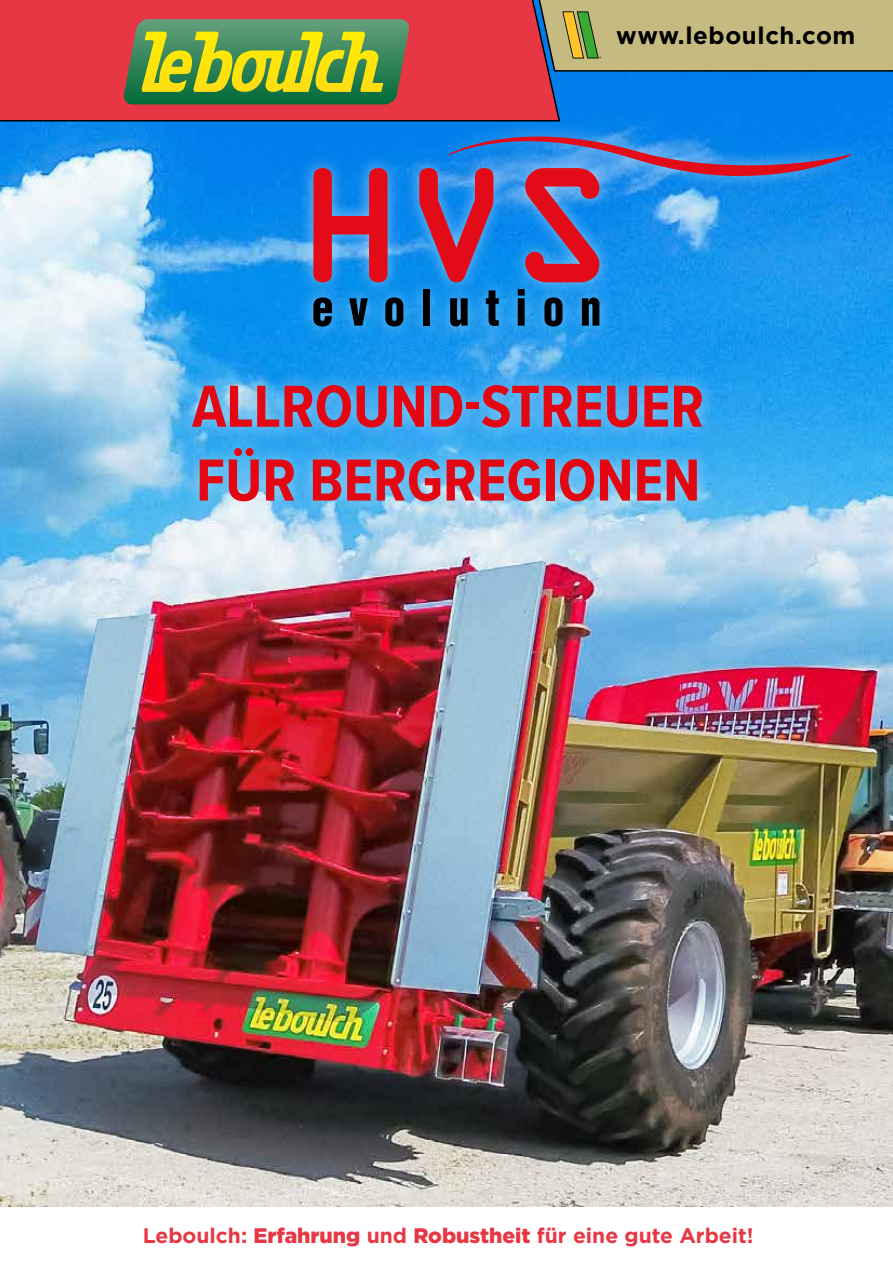
<style>
.page{position:relative;width:893px;height:1263px;background:#fff}
.page>*{position:absolute;margin:0;border:0;box-sizing:border-box;transform-origin:0 0}
.t1{font:700 61.5px/73.8px "Proxima Nova Cond";color:#e30613}
.t2{font:700 24px "Gotham";letter-spacing:.025em;color:#000}
.t3{font:700 21px "Gotham";color:#e73744}
.s1{font-weight:900}
</style>
<div class="page">
<img style="left:0;top:72px;width:893px;height:1135px">
<div style="left:0;top:0;width:561px;height:122px;background:#e73744"></div>
<svg style="left:532px;top:0;width:361px;height:72px"></svg>
<div style="left:178px;top:370px;width:539px;height:146px;background:#fff;opacity:.5"></div>
<svg style="left:123px;top:19px;width:287px;height:85px"></svg>
<div style="left:297px;top:121px;width:567px;height:220px;background:#fff;opacity:.5"></div>
<svg style="left:313px;top:297px;width:19px;height:30px"></svg>
<svg style="left:349px;top:298px;width:19px;height:28px"></svg>
<svg style="left:385px;top:297px;width:18px;height:29px"></svg>
<svg style="left:313px;top:166px;width:77px;height:118px"></svg>
<svg style="left:417px;top:135px;width:434px;height:191px"></svg>
<p class="t2" style="left:616px;top:21px;width:241px">www.leboulch.com</p>
<h1 class="t1" style="left:192px;top:368px;width:514px">ALLROUND-STREUER<br>FÜR BERGREGIONEN</h1>
<p class="t3" style="left:143px;top:1223px;width:612px">Leboulch: <span class="s1">Erfahrung</span> und <span class="s1">Robustheit</span> für eine gute Arbeit!</p>
</div>
